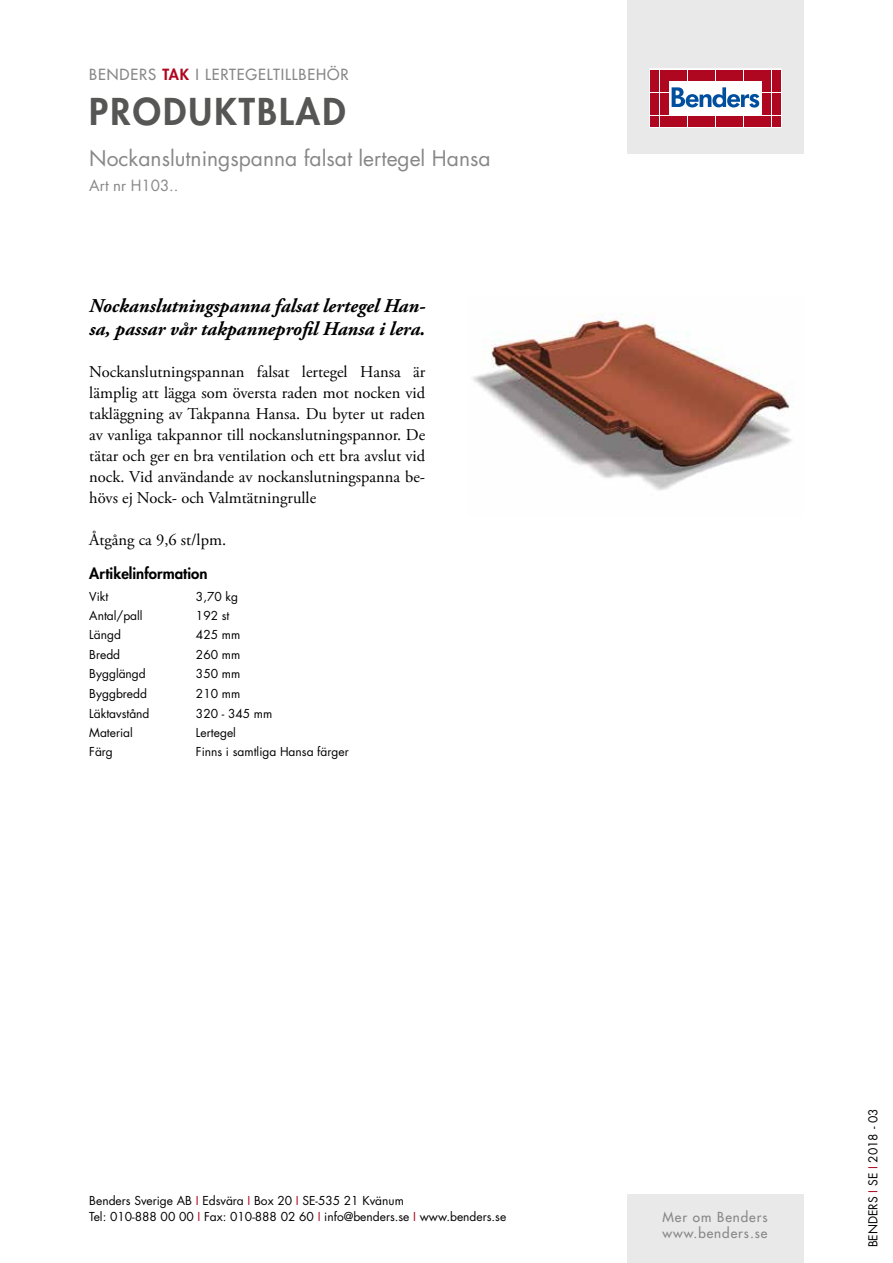
<style>
.page{position:relative;width:893px;height:1263px;background:#fff}
.page>*{position:absolute;margin:0;border:0;box-sizing:border-box;transform-origin:0 0}
.t1{font:800 36px "Futura Std";letter-spacing:.06em;color:#565655}
.t2{font:21px "Futura Std";color:#868786}
.t3{font:italic 700 19.5px/23.4px "Adobe Garamond Pro";color:#000}
.t4{font:16.5px/21px "Adobe Garamond Pro";color:#000;text-align:justify}
.t5{font:500 15px "Futura Std";letter-spacing:.06em;color:#868786}
.t6{font:800 15px "Futura Std";color:#000}
.t7{font:15px "Futura Std";color:#868786}
.t8{font:500 13.5px/16.2px "Futura Std";letter-spacing:.07em;color:#868786}
.t9{font:12px/16.5px "Futura Std";color:#000}
.s1{font-weight:800;color:#ae071f}
.s2{color:#ae071f}
</style>
<div class="page">
<div style="left:627px;top:0;width:177px;height:153px;background:#e9e9e9"></div>
<svg style="left:649px;top:69px;width:132px;height:59px;background:#eac2c8"></svg>
<div style="left:651px;top:70px;width:8px;height:10px;background:#ae071f"></div>
<div style="left:660px;top:70px;width:8px;height:10px;background:#ae071f"></div>
<div style="left:651px;top:81px;width:8px;height:11px;background:#ae071f"></div>
<div style="left:660px;top:81px;width:8px;height:11px;background:#ae071f"></div>
<div style="left:651px;top:93px;width:8px;height:10px;background:#ae071f"></div>
<div style="left:660px;top:93px;width:8px;height:10px;background:#ae071f"></div>
<div style="left:651px;top:104px;width:8px;height:11px;background:#ae071f"></div>
<div style="left:660px;top:104px;width:8px;height:11px;background:#ae071f"></div>
<div style="left:651px;top:116px;width:8px;height:10px;background:#ae071f"></div>
<div style="left:660px;top:116px;width:8px;height:10px;background:#ae071f"></div>
<div style="left:669px;top:70px;width:8px;height:10px;background:#ae071f"></div>
<div style="left:679px;top:70px;width:8px;height:10px;background:#ae071f"></div>
<div style="left:688px;top:70px;width:8px;height:10px;background:#ae071f"></div>
<div style="left:697px;top:70px;width:9px;height:10px;background:#ae071f"></div>
<div style="left:707px;top:70px;width:8px;height:10px;background:#ae071f"></div>
<div style="left:716px;top:70px;width:8px;height:10px;background:#ae071f"></div>
<div style="left:725px;top:70px;width:9px;height:10px;background:#ae071f"></div>
<div style="left:735px;top:70px;width:8px;height:10px;background:#ae071f"></div>
<div style="left:744px;top:70px;width:8px;height:10px;background:#ae071f"></div>
<div style="left:753px;top:70px;width:9px;height:10px;background:#ae071f"></div>
<div style="left:669px;top:116px;width:8px;height:10px;background:#ae071f"></div>
<div style="left:679px;top:116px;width:8px;height:10px;background:#ae071f"></div>
<div style="left:688px;top:116px;width:8px;height:10px;background:#ae071f"></div>
<div style="left:697px;top:116px;width:9px;height:10px;background:#ae071f"></div>
<div style="left:707px;top:116px;width:8px;height:10px;background:#ae071f"></div>
<div style="left:716px;top:116px;width:8px;height:10px;background:#ae071f"></div>
<div style="left:725px;top:116px;width:9px;height:10px;background:#ae071f"></div>
<div style="left:735px;top:116px;width:8px;height:10px;background:#ae071f"></div>
<div style="left:744px;top:116px;width:8px;height:10px;background:#ae071f"></div>
<div style="left:753px;top:116px;width:9px;height:10px;background:#ae071f"></div>
<div style="left:763px;top:70px;width:8px;height:10px;background:#ae071f"></div>
<div style="left:772px;top:70px;width:8px;height:10px;background:#ae071f"></div>
<div style="left:763px;top:81px;width:8px;height:11px;background:#ae071f"></div>
<div style="left:772px;top:81px;width:8px;height:11px;background:#ae071f"></div>
<div style="left:763px;top:93px;width:8px;height:10px;background:#ae071f"></div>
<div style="left:772px;top:93px;width:8px;height:10px;background:#ae071f"></div>
<div style="left:763px;top:104px;width:8px;height:11px;background:#ae071f"></div>
<div style="left:772px;top:104px;width:8px;height:11px;background:#ae071f"></div>
<div style="left:763px;top:116px;width:8px;height:10px;background:#ae071f"></div>
<div style="left:772px;top:116px;width:8px;height:10px;background:#ae071f"></div>
<svg style="left:672px;top:87px;width:87px;height:21px;background:#8fb1d4"></svg>
<div style="left:627px;top:1195px;width:177px;height:68px;background:#e9e9e9"></div>
<img style="left:473px;top:314px;width:319px;height:177px">
<p class="t5" style="left:89px;top:65px;width:261px">BENDERS <span class="s1">TAK</span> I LERTEGELTILLBEHÖR</p>
<h1 class="t1" style="left:89px;top:89px;width:258px">PRODUKTBLAD</h1>
<p class="t2" style="left:89px;top:145px;width:403px">Nockanslutningspanna falsat lertegel Hansa</p>
<p class="t7" style="left:89px;top:176px;width:91px">Art nr H103..</p>
<p class="t3" style="left:89px;top:294px;width:337px">Nockanslutningspanna falsat lertegel Han&shy;sa, passar vår takpanneprofil Hansa i lera.</p>
<p class="t4" style="left:89px;top:362px;width:337px">Nockanslutningspannan falsat lertegel Hansa är lämplig att lägga som översta raden mot nocken vid takläggning av Takpanna Hansa. Du byter ut raden av vanliga takpannor till nockanslutningspannor. De tätar och ger en bra ventilation och ett bra avslut vid nock. Vid användande av nockanslutningspanna be&shy;hövs ej Nock- och Valmtätningrulle</p>
<p class="t4" style="left:89px;top:530px;width:138px">Åtgång ca 9,6 st/lpm.</p>
<p class="t6" style="left:89px;top:564px;width:120px">Artikelinformation</p>
<p class="t9" style="left:89px;top:589px;width:21px">Vikt</p>
<p class="t9" style="left:196px;top:589px;width:44px">3,70 kg</p>
<p class="t9" style="left:89px;top:608px;width:55px">Antal/pall</p>
<p class="t9" style="left:196px;top:608px;width:35px">192 st</p>
<p class="t9" style="left:89px;top:627px;width:33px">Längd</p>
<p class="t9" style="left:196px;top:627px;width:46px">425 mm</p>
<p class="t9" style="left:89px;top:646px;width:32px">Bredd</p>
<p class="t9" style="left:196px;top:646px;width:46px">260 mm</p>
<p class="t9" style="left:89px;top:665px;width:58px">Bygglängd</p>
<p class="t9" style="left:196px;top:665px;width:46px">350 mm</p>
<p class="t9" style="left:89px;top:685px;width:59px">Byggbredd</p>
<p class="t9" style="left:196px;top:685px;width:46px">210 mm</p>
<p class="t9" style="left:89px;top:706px;width:62px">Läktavstånd</p>
<p class="t9" style="left:196px;top:706px;width:78px">320 - 345 mm</p>
<p class="t9" style="left:89px;top:725px;width:45px">Material</p>
<p class="t9" style="left:196px;top:725px;width:42px">Lertegel</p>
<p class="t9" style="left:89px;top:744px;width:25px">Färg</p>
<p class="t9" style="left:196px;top:744px;width:154px">Finns i samtliga Hansa färger</p>
<p class="t9" style="left:89px;top:1192px;width:418px">Benders Sverige AB <span class="s2">I</span> Edsvära <span class="s2">I</span> Box 20 <span class="s2">I</span> SE-535 21 Kvänum<br>Tel: 010-888 00 00 <span class="s2">I</span> Fax: 010-888 02 60 <span class="s2">I</span> info@benders.se <span class="s2">I</span> www.benders.se</p>
<p class="t8" style="left:662px;top:1209px;width:107px">Mer om Benders www.benders.se</p>
<p class="t9" style="left:865px;top:1247px;width:140px;rotate:-90deg">BENDERS <span class="s2">I</span> SE <span class="s2">I</span> 2018 - 03</p>
</div>
